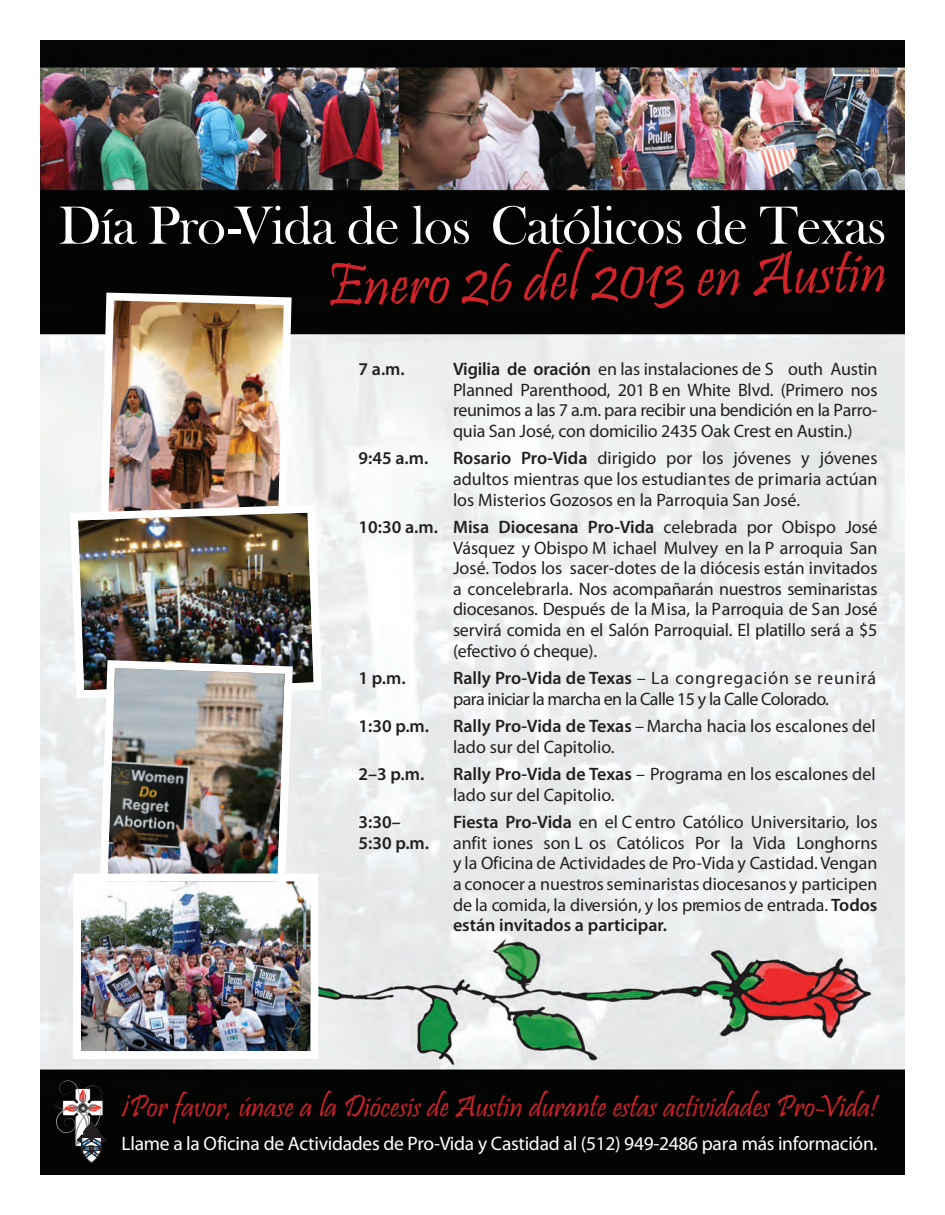
<style>
.page{position:relative;width:945px;height:1215px;background:#fff}
.page>*{position:absolute;margin:0;border:0;box-sizing:border-box;transform-origin:0 0}
.t1{font:63px "Pristina";color:#d1232a}
.t2{font:55.5px "Baskerville Old Face";letter-spacing:-.02em;color:#fff}
.t3{font:31.5px "Pristina";color:#d1232a}
.t4{font:19.5px "Myriad Pro";letter-spacing:-.015em;color:#fff}
.t5{font:18px/20.7px "Myriad Pro";color:#231f20;text-align:justify}
.t6{font:18px/20.7px "Myriad Pro";letter-spacing:-.03em;color:#231f20}
.t7{font:600 18px "Myriad Pro";color:#231f20}
.s1{font-weight:600}
</style>
<div class="page">
<img style="left:40px;top:40px;width:864px;height:1134px">
<svg style="left:66px;top:501px;width:260px;height:201px"></svg>
<img style="left:69px;top:40px;width:253px;height:1135px">
<svg style="left:53px;top:1080px;width:53px;height:83px"></svg>
<svg style="left:490px;top:263px;width:22px;height:39px"></svg>
<h2 class="t2" style="left:59px;top:195px;width:830px">Día Pro-Vida de los Católicos de Texas</h2>
<h1 class="t1" style="left:325px;top:250px;width:165px;rotate:-1deg">Enero 2</h1>
<h1 class="t1" style="left:523px;top:244px;width:364px;rotate:-1deg">del 2013 en Austin</h1>
<p class="t7" style="left:358px;top:358px;width:48px">7 a.m.</p>
<p class="t5" style="left:453px;top:358px;width:426px"><span class="s1">Vigilia de oración</span> en las instalaciones de S outh Austin Planned Parenthood, 201 B en White Blvd. (Primero nos reunimos a las 7 a.m. para recibir una bendición en la Parro&shy;quia San José, con domicilio 2435 Oak Crest en Austin.)</p>
<p class="t7" style="left:358px;top:447px;width:71px">9:45 a.m.</p>
<p class="t5" style="left:453px;top:448px;width:426px"><span class="s1">Rosario Pro-Vida</span> dirigido por los jóvenes y jóvenes adultos mientras que los estudiantes de primaria actúan los Misterios Gozosos en la Parroquia San José.</p>
<p class="t5" style="left:453px;top:516px;width:426px;text-indent:-95px"><span class="s1">10:30 a.m. Misa Diocesana Pro-Vida</span> celebrada por Obispo José Vásquez y Obispo M ichael Mulvey en la P arroquia San José. Todos los sacer-dotes de la diócesis están invitados a concelebrarla. Nos acompañarán nuestros seminaristas diocesanos. Después de la Misa, la Parroquia de San José servirá comida en el Salón Parroquial. El platillo será a $5 (efectivo ó cheque).</p>
<p class="t7" style="left:359px;top:667px;width:49px">1 p.m.</p>
<p class="t6" style="left:453px;top:667px;width:425px"><span class="s1">Rally Pro-Vida de Texas</span> – La congregación se reunirá para iniciar la marcha en la Calle 15 y la Calle Colorado.</p>
<p class="t7" style="left:358px;top:715px;width:72px">1:30 p.m.</p>
<p class="t5" style="left:453px;top:715px;width:424px"><span class="s1">Rally Pro-Vida de Texas</span> – Marcha hacia los escalones del lado sur del Capitolio.</p>
<p class="t7" style="left:358px;top:763px;width:67px">2–3 p.m.</p>
<p class="t5" style="left:453px;top:763px;width:424px"><span class="s1">Rally Pro-Vida de Texas</span> – Programa en los escalones del lado sur del Capitolio.</p>
<p class="t7" style="left:358px;top:811px;width:44px">3:30–</p>
<p class="t5" style="left:453px;top:811px;width:426px"><span class="s1">Fiesta Pro-Vida</span> en el C entro Católico Universitario, los</p>
<p class="t7" style="left:358px;top:831px;width:72px">5:30 p.m.</p>
<p class="t5" style="left:453px;top:832px;width:426px">anfit iones son L os Católicos Por la Vida Longhorns y la Oficina de Actividades de Pro-Vida y Castidad. Vengan a conocer a nuestros seminaristas diocesanos y participen de la comida, la diversión, y los premios de entrada. <span class="s1">Todos están invitados a participar.</span></p>
<h3 class="t3" style="left:122px;top:1089px;width:758px">¡Por favor, únase a la Diócesis de Austin durante estas actividades Pro-Vida!</h3>
<p class="t4" style="left:122px;top:1132px;width:758px">Llame a la Oficina de Actividades de Pro-Vida y Castidad al (512) 949-2486 para más información.</p>
</div>
